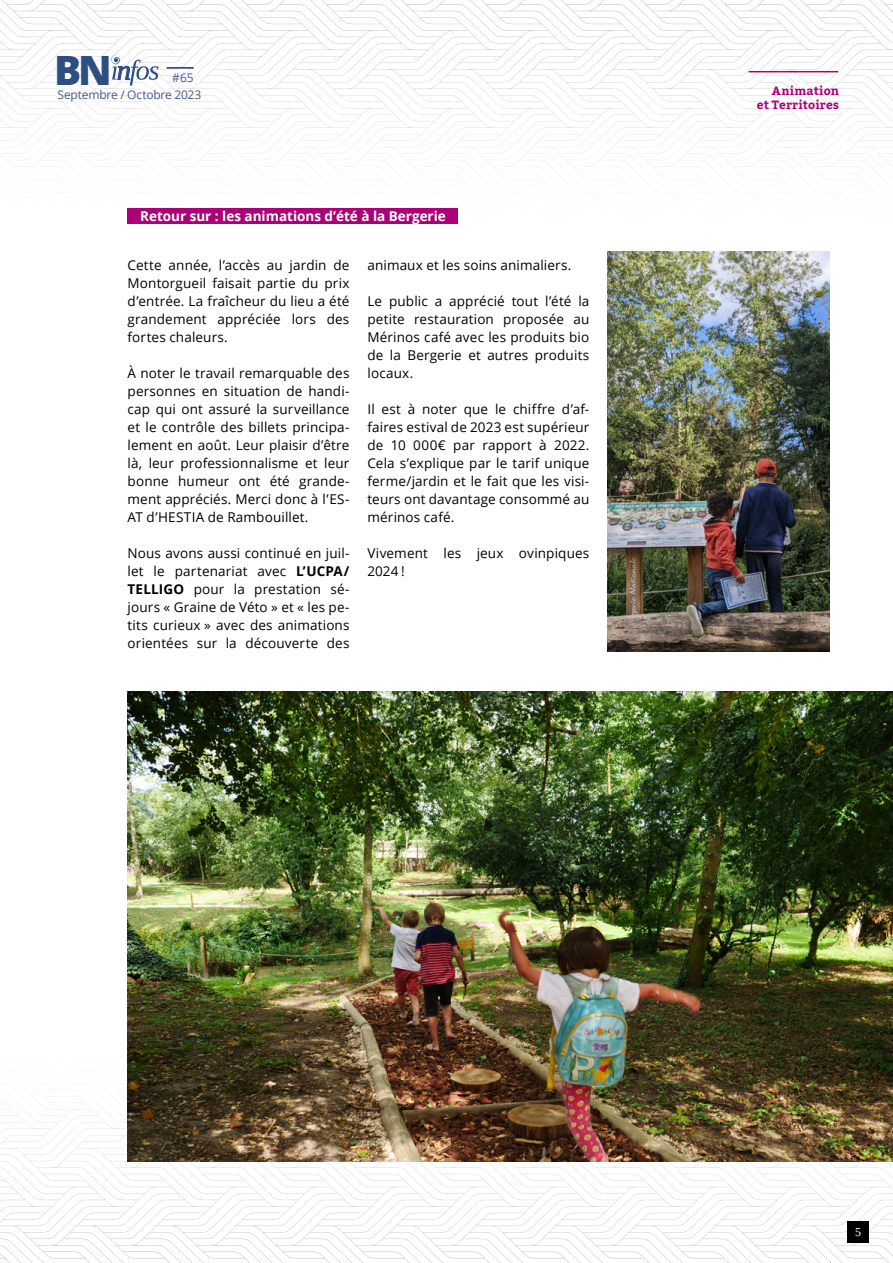
<style>
.page{position:relative;width:893px;height:1263px;background:#fff}
.page>*{position:absolute;margin:0;border:0;box-sizing:border-box;transform-origin:0 0}
.t1{font:800 40.35px "Open Sans";color:#2d4e80}
.t2{font:13.5px/18px "Open Sans";letter-spacing:.01em;color:#000;text-align:justify}
.t3{font:700 13.5px "Open Sans";color:#fff}
.t4{font:12px "Open Sans";letter-spacing:-.015em;color:#465792}
.t5{font:700 12px/14.4px "Kadwa";letter-spacing:.02em;color:#ac0078;text-align:right}
.t6{font:12px "Tinos";color:#fff}
.s1{font-weight:700}
</style>
<div class="page">
<svg style="left:0;top:0;width:893px;height:224px"></svg>
<hr style="left:167px;top:67px;width:27px;height:2px;background:#2d4e80">
<svg style="left:0;top:1052px;width:893px;height:211px"></svg>
<div style="left:848px;top:1221px;width:21px;height:21px;background:#000"></div>
<hr style="left:749px;top:71px;width:89px;height:1px;background:#ac0078">
<div style="left:128px;top:208px;width:330px;height:16px;background:#ac0078"></div>
<img style="left:128px;top:692px;width:765px;height:470px">
<img style="left:607px;top:251px;width:222px;height:400px">
<h1 class="t1" style="left:54px;top:40px;width:59px">BN</h1>
<p class="t4" style="left:58px;top:86px;width:145px">Septembre / Octobre 2023</p>
<p class="t4" style="left:172px;top:69px;width:23px">#65</p>
<p class="t3" style="left:140px;top:207px;width:307px">Retour sur : les animations d’été à la Bergerie</p>
<p class="t2" style="left:128px;top:256px;width:223px">Cette année, l’accès au jardin de Montorgueil faisait partie du prix d’entrée. La fraîcheur du lieu a été grandement appréciée lors des fortes chaleurs.</p>
<p class="t2" style="left:128px;top:364px;width:223px">À noter le travail remarquable des personnes en situation de handi&shy;cap qui ont assuré la surveillance et le contrôle des billets principa&shy;lement en août. Leur plaisir d’être là, leur professionnalisme et leur bonne humeur ont été grande&shy;ment appréciés. Merci donc à l’ES-AT d’HESTIA de Rambouillet.</p>
<p class="t2" style="left:128px;top:544px;width:223px">Nous avons aussi continué en juil&shy;let le partenariat avec <span class="s1">L’UCPA/ TELLIGO</span> pour la prestation sé&shy;jours « Graine de Véto » et « les pe&shy;tits curieux » avec des animations orientées sur la découverte des</p>
<p class="t2" style="left:367px;top:256px;width:205px">animaux et les soins animaliers.</p>
<p class="t2" style="left:367px;top:292px;width:223px">Le public a apprécié tout l’été la petite restauration proposée au Mérinos café avec les produits bio de la Bergerie et autres produits locaux.</p>
<p class="t2" style="left:367px;top:400px;width:223px">Il est à noter que le chiffre d’af&shy;faires estival de 2023 est supérieur de 10 000€ par rapport à 2022.<br>Cela s’explique par le tarif unique ferme/jardin et le fait que les visi&shy;teurs ont davantage consommé au mérinos café.</p>
<p class="t2" style="left:367px;top:544px;width:223px">Vivement les jeux ovinpiques<br>2024 !</p>
<p class="t5" style="left:757px;top:84px;width:84px">Animation et Territoires</p>
<p class="t6" style="left:855px;top:1224px;width:7px">5</p>
</div>
